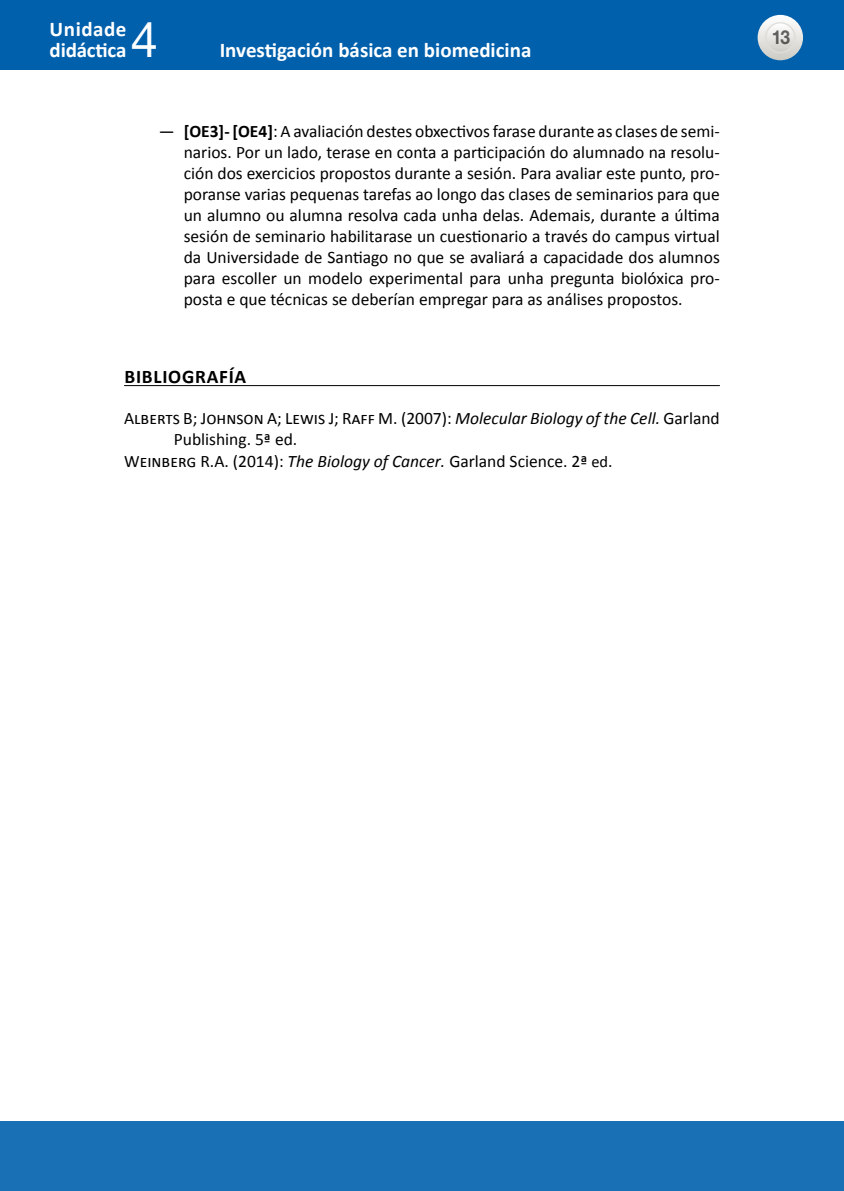
<style>
.page{position:relative;width:844px;height:1191px;background:#fff}
.page>*{position:absolute;margin:0;border:0;box-sizing:border-box;transform-origin:0 0}
.t1{font:49px "Helvetica Neue LT Std";color:#fff}
.t2{font:700 21px/21px "Calibri";color:#fff}
.t3{font:700 19.25px "Calibri";letter-spacing:.04em;color:#000}
.t4{font:700 19.25px "Helvetica Neue LT Std";color:#000;scale:.9 1}
.t5{font:17.5px/21px "Calibri";color:#000;text-align:justify}
.s1{font-weight:700}
.s2{font-style:italic}
.s3{font-size:16.45px}
</style>
<div class="page">
<div style="left:0;top:1121px;width:843px;height:70px;background:#1a70b4"></div>
<div style="left:0;top:0;width:843px;height:69px;background:#0060ac"></div>
<svg style="left:757px;top:15px;width:45px;height:45px"></svg>
<svg style="left:765px;top:23px;width:29px;height:29px"></svg>
<div style="left:764px;top:22px;width:31px;height:31px;border:1px solid #dfdeda;border-radius:50%"></div>
<hr style="left:124px;top:385px;width:595px;height:1px;background:#000">
<p class="t2" style="left:50px;top:18px;width:78px">Unidade didáctica</p>
<h1 class="t1" style="left:131px;top:11px;width:29px">4</h1>
<p class="t2" style="left:220px;top:39px;width:313px">Investigación básica en biomedicina</p>
<p class="t5" style="left:184px;top:120px;width:537px;text-indent:-25px">— <span class="s1">[OE3]- [OE4]</span>: A avaliación destes obxectivos farase durante as clases de semi&shy;narios. Por un lado, terase en conta a participación do alumnado na resolu&shy;ción dos exercicios propostos durante a sesión. Para avaliar este punto, pro&shy;poranse varias pequenas tarefas ao longo das clases de seminarios para que un alumno ou alumna resolva cada unha delas. Ademais, durante a última sesión de seminario habilitarase un cuestionario a través do campus virtual da Universidade de Santiago no que se avaliará a capacidade dos alumnos para escoller un modelo experimental para unha pregunta biolóxica pro&shy;posta e que técnicas se deberían empregar para as análises propostos.</p>
<p class="t3" style="left:124px;top:363px;width:123px">BIBLIOGRAFÍA</p>
<p class="t5" style="left:124px;top:407px;width:597px">Alberts B; Johnson A; Lewis J; Raff M. (2007): <span class="s2">Molecular Biology of the Cell.</span> Garland</p>
<p class="t5" style="left:174px;top:428px;width:125px">Publishing. 5ª ed.</p>
<p class="t5" style="left:124px;top:449px;width:490px">Weinberg R.A. (2014): <span class="s2">The Biology of Cancer.</span> Garland Science. 2ª <span class="s3">ed</span>.</p>
<p class="t4" style="left:770px;top:26px;width:23px">13</p>
</div>
